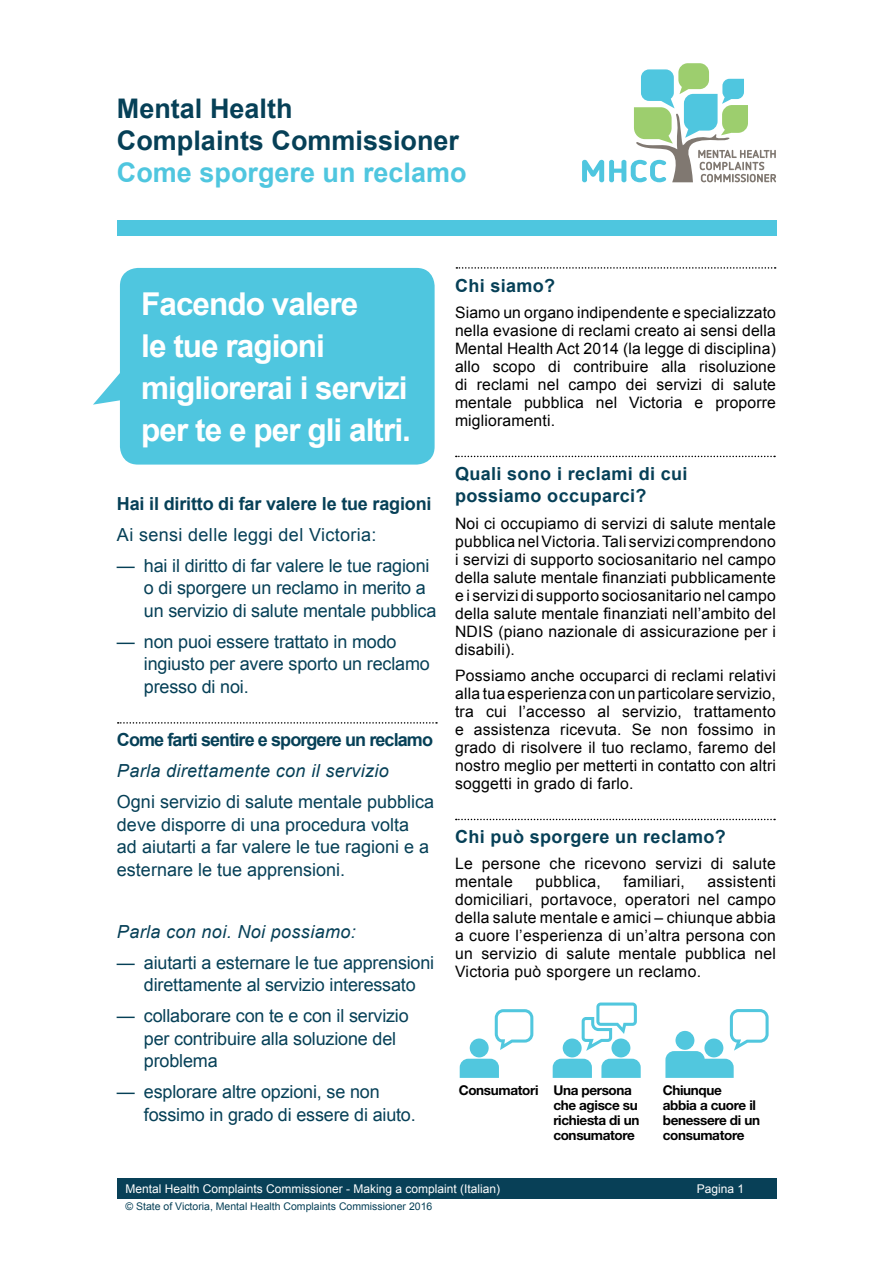
<style>
.page{position:relative;width:893px;height:1263px;background:#fff}
.page>*{position:absolute;margin:0;border:0;box-sizing:border-box;transform-origin:0 0}
.t1{font:700 31.5px/42px "Arial";letter-spacing:-.03em;color:#fff}
.t2{font:700 27px/32.4px "Arial";color:#064057}
.t3{font:700 27px "Arial";color:#4fc6df}
.t4{font:18px/22.5px "Arial";letter-spacing:-.01em;color:#064057}
.t5{font:700 18px/22.5px "Arial";letter-spacing:.02em;color:#064057}
.t6{font:italic 18px "Arial";letter-spacing:.02em;color:#064057}
.t7{font:700 18px "Arial";letter-spacing:-.01em;color:#064057}
.t8{font:700 18px "Arial";letter-spacing:-.05em;color:#064057}
.t9{font:18px "Arial";letter-spacing:.02em;color:#064057}
.t10{font:15.75px/18px "Arial";letter-spacing:.015em;color:#000}
.t11{font:700 13.5px/14.7px "Helvetica Neue";letter-spacing:-.025em;color:#000}
.t12{font:12px "Arial";color:#fff}
.t13{font:10.5px "Arial";color:#064057}
</style>
<div class="page">
<div style="left:117px;top:1178px;width:659px;height:21px;background:#084057"></div>
<div style="left:117px;top:220px;width:659px;height:16px;background:#4ec6df"></div>
<svg style="left:456px;top:267px;width:320px;height:2px"></svg>
<svg style="left:124px;top:267px;width:307px;height:7px"></svg>
<svg style="left:582px;top:63px;width:194px;height:119px"></svg>
<svg style="left:118px;top:722px;width:319px;height:2px"></svg>
<svg style="left:456px;top:456px;width:319px;height:1px"></svg>
<svg style="left:456px;top:819px;width:319px;height:1px"></svg>
<svg style="left:495px;top:1009px;width:38px;height:41px"></svg>
<svg style="left:460px;top:1059px;width:39px;height:19px"></svg>
<div style="left:470px;top:1038px;width:19px;height:19px;background:#51c7de;border-radius:50%"></div>
<svg style="left:553px;top:1059px;width:39px;height:19px"></svg>
<div style="left:563px;top:1038px;width:19px;height:19px;background:#51c7de;border-radius:50%"></div>
<svg style="left:601px;top:1059px;width:40px;height:19px"></svg>
<div style="left:611px;top:1038px;width:19px;height:19px;background:#51c7de;border-radius:50%"></div>
<svg style="left:582px;top:1002px;width:55px;height:49px"></svg>
<svg style="left:665px;top:1009px;width:104px;height:69px"></svg>
<div style="left:120px;top:268px;width:315px;height:197px;background:#4fc6df;border-radius:18px"></div>
<svg style="left:93px;top:372px;width:27px;height:33px"></svg>
<h2 class="t2" style="left:117px;top:93px;width:344px">Mental Health<br>Complaints Commissioner</h2>
<h2 class="t3" style="left:117px;top:155px;width:351px">Come sporgere un reclamo</h2>
<p class="t1" style="left:141px;top:284px;width:271px">Facendo valere<br>le tue ragioni migliorerai i servizi per te e per gli altri.</p>
<p class="t7" style="left:117px;top:491px;width:316px">Hai il diritto di far valere le tue ragioni</p>
<p class="t9" style="left:117px;top:522px;width:261px">Ai sensi delle leggi del Victoria:</p>
<p class="t4" style="left:144px;top:554px;width:287px">hai il diritto di far valere le tue ragioni</p>
<p class="t4" style="left:117px;top:554px;width:19px">—</p>
<p class="t4" style="left:117px;top:630px;width:19px">—</p>
<p class="t4" style="left:144px;top:577px;width:294px">o di sporgere un reclamo in merito a un servizio di salute mentale pubblica</p>
<p class="t4" style="left:144px;top:630px;width:254px">non puoi essere trattato in modo</p>
<p class="t4" style="left:144px;top:653px;width:287px">ingiusto per avere sporto un reclamo presso di noi.</p>
<p class="t8" style="left:117px;top:728px;width:318px">Come farti sentire e sporgere un reclamo</p>
<p class="t6" style="left:117px;top:759px;width:273px">Parla direttamente con il servizio</p>
<p class="t4" style="left:117px;top:791px;width:319px">Ogni servizio di salute mentale pubblica deve disporre di una procedura volta<br>ad aiutarti a far valere le tue ragioni ae esternare le tue apprensioni.</p>
<p class="t6" style="left:117px;top:920px;width:240px">Parla con noi. Noi possiamo:</p>
<p class="t4" style="left:144px;top:951px;width:292px">aiutarti a esternare le tue apprensioni</p>
<p class="t4" style="left:117px;top:951px;width:19px">—</p>
<p class="t4" style="left:117px;top:1005px;width:19px">—</p>
<p class="t4" style="left:117px;top:1081px;width:19px">—</p>
<p class="t4" style="left:144px;top:974px;width:273px">direttamente al servizio interessato</p>
<p class="t4" style="left:144px;top:1005px;width:266px">collaborare con te e con il servizio</p>
<p class="t4" style="left:144px;top:1027px;width:254px">per contribuire alla soluzione del problema</p>
<p class="t4" style="left:144px;top:1081px;width:237px">esplorare altre opzioni, se non</p>
<p class="t4" style="left:144px;top:1103px;width:273px">fossimo in grado di essere di aiuto.</p>
<p class="t5" style="left:455px;top:275px;width:102px">Chi siamo?</p>
<p class="t10" style="left:455px;top:304px;width:322px;text-align:right">Siamo un organo indipendente e specializzato nella evasione di reclami creato ai sensi della Mental Health Act 2014 (la legge di disciplina( risoluzione</p>
<p class="t10" style="left:455px;top:358px;width:26px">allo</p>
<p class="t10" style="left:548px;top:358px;width:14px">di</p>
<p class="t10" style="left:573px;top:358px;width:77px">contribuire</p>
<p class="t10" style="left:661px;top:358px;width:26px">alla</p>
<p class="t10" style="left:493px;top:358px;width:44px">scopo</p>
<p class="t10" style="left:455px;top:376px;width:14px">di</p>
<p class="t10" style="left:477px;top:376px;width:53px">reclami</p>
<p class="t10" style="left:538px;top:376px;width:23px">nel</p>
<p class="t10" style="left:568px;top:376px;width:49px">campo</p>
<p class="t10" style="left:626px;top:376px;width:23px">dei</p>
<p class="t10" style="left:656px;top:376px;width:47px">servizi</p>
<p class="t10" style="left:711px;top:376px;width:14px">di</p>
<p class="t10" style="left:733px;top:376px;width:44px">salute</p>
<p class="t10" style="left:455px;top:394px;width:102px">mentale miglioramenti.</p>
<p class="t5" style="left:455px;top:463px;width:234px">Quali sono i reclami di cui possiamo occuparci?</p>
<p class="t10" style="left:455px;top:514px;width:322px;text-align:justify">Noi ci occupiamo di servizi di salute mentale pubblicanelVictoria.Taliservizicomprendono i servizi di supporto sociosanitario nel campo della salute mentale finanziati pubblicamente ie servizidisupportosociosanitarionelcampo della salute mentale finanziati nell’ambito del NDIS (piano nazionale di assicurazione per i disabili .(</p>
<p class="t10" style="left:455px;top:667px;width:322px;text-align:right">Possiamo anche occuparci di reclami relativi allatuaesperienzaconunparticolareservizio, trattamento</p>
<p class="t10" style="left:524px;top:394px;width:61px">pubblica</p>
<p class="t10" style="left:596px;top:394px;width:23px">nel</p>
<p class="t10" style="left:629px;top:394px;width:55px">Victoria</p>
<p class="t10" style="left:695px;top:394px;width:10px">e</p>
<p class="t10" style="left:715px;top:394px;width:62px">proporre</p>
<p class="t10" style="left:519px;top:703px;width:68px">’l accesso</p>
<p class="t10" style="left:486px;top:703px;width:22px">cui</p>
<p class="t10" style="left:598px;top:703px;width:14px">al</p>
<p class="t10" style="left:622px;top:703px;width:61px">servizio,</p>
<p class="t10" style="left:455px;top:703px;width:20px">tra</p>
<p class="t10" style="left:632px;top:721px;width:21px">Se</p>
<p class="t10" style="left:698px;top:721px;width:57px">fossimo</p>
<p class="t10" style="left:474px;top:721px;width:78px">assistenza</p>
<p class="t10" style="left:560px;top:721px;width:63px">ricevuta.</p>
<p class="t10" style="left:763px;top:721px;width:14px">in</p>
<p class="t10" style="left:455px;top:721px;width:322px">e<br>grado di risolvere il tuo reclamo, faremo del nostro meglio per metterti in contatto con altri soggetti in grado di farlo.</p>
<p class="t5" style="left:455px;top:826px;width:272px">Chi può sporgere un reclamo?</p>
<p class="t10" style="left:732px;top:855px;width:45px">salute</p>
<p class="t10" style="left:661px;top:721px;width:28px">non</p>
<p class="t10" style="left:455px;top:855px;width:19px">Le</p>
<p class="t10" style="left:550px;top:855px;width:28px">che</p>
<p class="t10" style="left:585px;top:855px;width:63px">ricevono</p>
<p class="t10" style="left:655px;top:855px;width:48px">servizi</p>
<p class="t10" style="left:711px;top:855px;width:14px">di</p>
<p class="t10" style="left:482px;top:855px;width:60px">persone</p>
<p class="t10" style="left:455px;top:873px;width:59px">mentale</p>
<p class="t10" style="left:535px;top:873px;width:67px">pubblica,</p>
<p class="t10" style="left:623px;top:873px;width:63px">familiari,</p>
<p class="t10" style="left:707px;top:873px;width:70px">assistenti</p>
<p class="t10" style="left:455px;top:891px;width:79px">domiciliari,</p>
<p class="t10" style="left:455px;top:909px;width:322px">della salute mentale e amici – chiunque abbia</p>
<p class="t10" style="left:455px;top:927px;width:322px">a cuore ’l esperienza di un’altra persona con</p>
<p class="t10" style="left:754px;top:945px;width:23px">nel</p>
<p class="t10" style="left:625px;top:891px;width:66px">operatori</p>
<p class="t10" style="left:698px;top:891px;width:23px">nel</p>
<p class="t10" style="left:541px;top:891px;width:78px">portavoce,</p>
<p class="t10" style="left:727px;top:891px;width:50px">campo</p>
<p class="t10" style="left:481px;top:945px;width:57px">servizio</p>
<p class="t10" style="left:545px;top:945px;width:14px">di</p>
<p class="t10" style="left:566px;top:945px;width:45px">salute</p>
<p class="t10" style="left:619px;top:945px;width:59px">mentale</p>
<p class="t10" style="left:685px;top:945px;width:62px">pubblica</p>
<p class="t10" style="left:455px;top:945px;width:248px">un<br>Victoria può sporgere un reclamo.</p>
<p class="t11" style="left:459px;top:1083px;width:81px">Consumatori</p>
<p class="t11" style="left:553px;top:1083px;width:87px">Una persona che agisce su richiesta di un consumatore</p>
<p class="t11" style="left:663px;top:1083px;width:99px">Chiunque<br>abbia a cuore il benessere di un consumatore</p>
<p class="t12" style="left:125px;top:1181px;width:376px">Mental Health Complaints Commissioner - Making a complaint (Italian(</p>
<p class="t13" style="left:125px;top:1200px;width:308px">© State of Victoria, Mental Health Complaints Commissioner 2016</p>
<p class="t12" style="left:697px;top:1181px;width:49px">Pagina 1</p>
</div>
